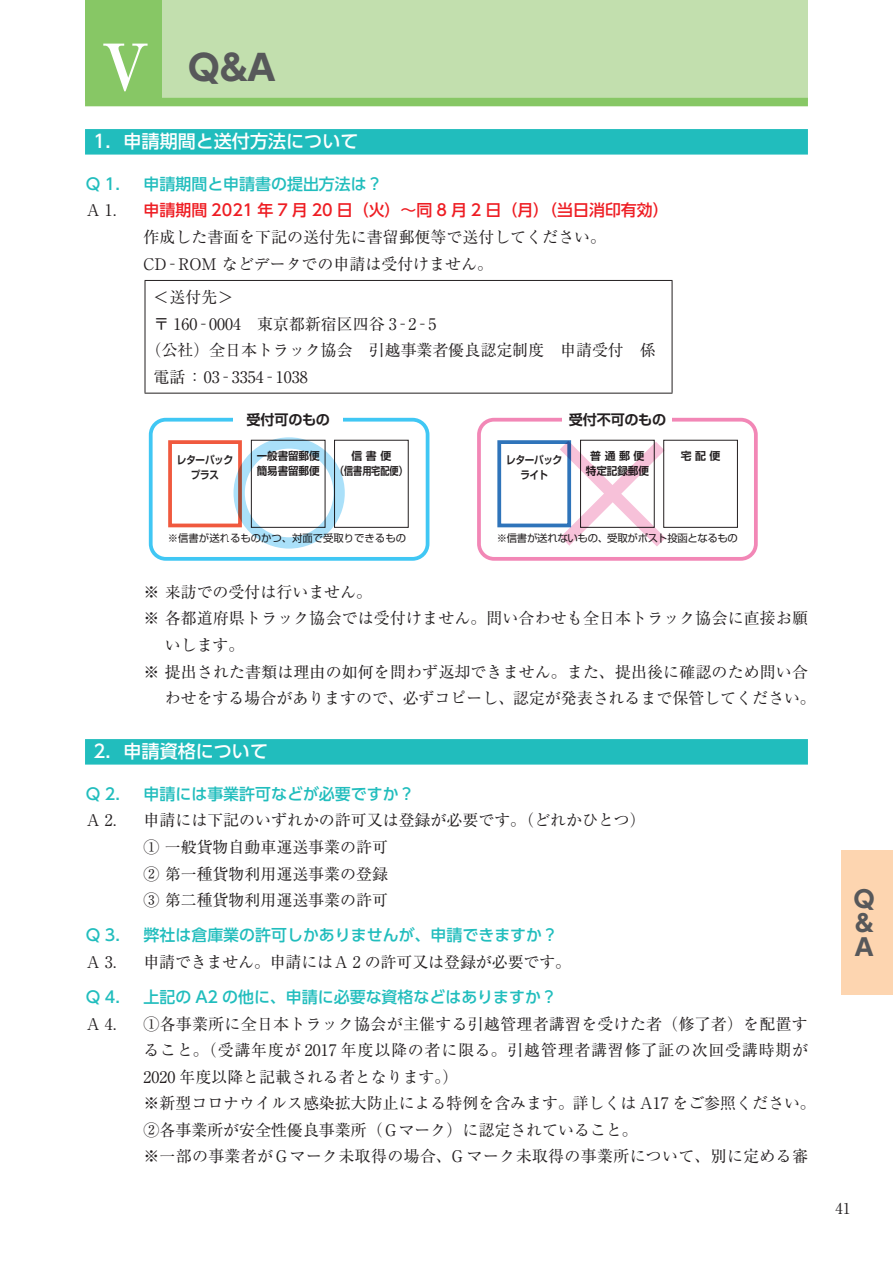
<style>
.page{position:relative;width:893px;height:1263px;background:#fff}
.page>*{position:absolute;margin:0;border:0;box-sizing:border-box;transform-origin:0 0}
.t1{font:700 35.1px "UD Shin Go Pro";color:#57585a}
.t2{font:700 23.4px/23.9px "UD Shin Go Pro";color:#57585a;text-align:justify}
.t3{font:500 18px "UD Shin Go Pro";color:#fff}
.t4{font:15.9px/26.5px "Ryumin Pro";color:#231f20}
.t5{font:500 15.9px "UD Shin Go Pro";color:#21bdbd}
.t6{font:500 15.9px "UD Shin Go Pr 6";color:#ee1d23}
.t7{font:14.85px "Ryumin Pro";color:#231f20}
.t8{font:700 14.1px "Shin Go Pro De";letter-spacing:-.015em;color:#231f20}
.t9{font:700 10.95px/15.1px "Shin Go Pro De";letter-spacing:-.015em;color:#231f20;text-align:center}
.t10{font:700 10.95px/15.1px "Shin Go Pro De";letter-spacing:-.015em;color:#231f20;text-align:center;scale:.88 1}
.t11{font:10.35px "Shin Go Pro";letter-spacing:-.01em;color:#231f20}
.s1{font-family:"Ryumin Pro";font-stretch:expanded;font-size:63.75px;color:#fff}
.s2{font-family:"Ryumin Pro";font-weight:400;color:#231f20}
</style>
<div class="page">
<div style="left:85px;top:129px;width:723px;height:26px;background:#21bdbd"></div>
<div style="left:85px;top:739px;width:723px;height:26px;background:#21bdbd"></div>
<hr style="left:145px;top:280px;width:527px;height:1px;background:#231f20">
<hr style="left:145px;top:281px;width:1px;height:112px;background:#231f20">
<hr style="left:672px;top:281px;width:1px;height:112px;background:#231f20">
<hr style="left:145px;top:393px;width:527px;height:1px;background:#231f20">
<div style="left:85px;top:0;width:723px;height:101px;background:#c2dfae"></div>
<div style="left:85px;top:0;width:77px;height:101px;background:#87c765"></div>
<div style="left:85px;top:98px;width:723px;height:8px;background:#87c765"></div>
<div style="left:149px;top:418px;width:280px;height:143px;border:4px solid #40c7f4;border-radius:15px"></div>
<div style="left:168px;top:440px;width:74px;height:87px;border:4px solid #f0593e"></div>
<div style="left:251px;top:440px;width:74px;height:88px;border:1px solid #231f20"></div>
<div style="left:334px;top:440px;width:74px;height:88px;border:1px solid #231f20"></div>
<div style="left:234px;top:412px;width:109px;height:19px;background:#fff"></div>
<div style="left:234px;top:437px;width:111px;height:112px;border:11px solid #aae0f9;border-radius:50%"></div>
<div style="left:477px;top:418px;width:281px;height:143px;border:4px solid #f287b6;border-radius:15px"></div>
<div style="left:497px;top:440px;width:74px;height:87px;border:4px solid #2f74ba"></div>
<div style="left:663px;top:440px;width:75px;height:88px;border:1px solid #231f20"></div>
<div style="left:563px;top:412px;width:109px;height:19px;background:#fff"></div>
<svg style="left:560px;top:441px;width:105px;height:105px"></svg>
<div style="left:841px;top:850px;width:52px;height:145px;background:#fdd5b0"></div>
<h1 class="t1" style="left:94px;top:39px;width:184px"><span class="s1">Ⅴ</span> Q&amp;A</h1>
<p class="t3" style="left:94px;top:127px;width:266px">1．申請期間と送付方法について</p>
<p class="t5" style="left:85px;top:171px;width:299px">Ｑ 1． 申請期間と申請書の提出方法は？</p>
<p class="t6" style="left:85px;top:197px;width:585px"><span class="s2">Ａ 1．</span> 申請期間 2021 年 7 月 20 日（火）～同 8 月 2 日（月）（当日消印有効）</p>
<p class="t4" style="left:144px;top:223px;width:464px">作成した書面を下記の送付先に書留郵便等で送付してください。<br>CD－ ROM などデータでの申請は受付けません。</p>
<p class="t4" style="left:153px;top:283px;width:81px">＜送付先＞</p>
<p class="t4" style="left:153px;top:309px;width:285px">〒 160 － 0004　東京都新宿区四谷 3 － 2 － 5</p>
<p class="t4" style="left:146px;top:336px;width:512px">（公社）全日本トラック協会　引越事業者優良認定制度　申請受付　係</p>
<p class="t4" style="left:153px;top:362px;width:156px">電話 ： 03－ 3354 － 1038</p>
<p class="t8" style="left:246px;top:408px;width:85px">受付可のもの</p>
<p class="t8" style="left:569px;top:408px;width:99px">受付不可のもの</p>
<p class="t10" style="left:177px;top:451px;width:65px">レターパックプラス</p>
<p class="t9" style="left:257px;top:447px;width:64px;text-align:left">一般書留郵便簡易書留郵便</p>
<p class="t9" style="left:335px;top:447px;width:74px">信 書 便<br>（信書用宅配便）</p>
<p class="t10" style="left:506px;top:451px;width:65px">レターパックライト</p>
<p class="t9" style="left:586px;top:447px;width:64px">普 通 郵 便特定記録郵便</p>
<p class="t9" style="left:681px;top:447px;width:41px">宅 配 便</p>
<p class="t11" style="left:168px;top:530px;width:240px">※信書が送れるものかつ、対面で受取りできるもの</p>
<p class="t11" style="left:497px;top:530px;width:243px">※信書が送れないもの、受取がポスト投函となるもの</p>
<p class="t4" style="left:144px;top:578px;width:230px">※ 来訪での受付は行いません。</p>
<p class="t4" style="left:144px;top:604px;width:666px">※ 各都道府県トラック協会では受付けません。問い合わせも全日本トラック協会に直接お願</p>
<p class="t4" style="left:165px;top:631px;width:81px">いします。</p>
<p class="t4" style="left:144px;top:657px;width:666px">※ 提出された書類は理由の如何を問わず返却できません。また、提出後に確認のため問い合</p>
<p class="t4" style="left:165px;top:684px;width:653px">わせをする場合がありますので、必ずコピーし、認定が発表されるまで保管してください。</p>
<p class="t3" style="left:94px;top:737px;width:176px">2．申請資格について</p>
<p class="t5" style="left:85px;top:781px;width:331px">Ｑ 2． 申請には事業許可などが必要ですか？</p>
<p class="t4" style="left:144px;top:806px;width:504px;text-indent:-59px">Ａ 2． 申請には下記のいずれかの許可又は登録が必要です。（どれかひとつ）<br>① 一般貨物自動車運送事業の許可<br>② 第一種貨物利用運送事業の登録<br>③ 第二種貨物利用運送事業の許可</p>
<p class="t5" style="left:85px;top:922px;width:475px">Ｑ 3． 弊社は倉庫業の許可しかありませんが、申請できますか？</p>
<p class="t4" style="left:85px;top:947px;width:488px">Ａ 3． 申請できません。申請にはＡ 2 の許可又は登録が必要です。</p>
<p class="t5" style="left:85px;top:984px;width:473px">Ｑ 4． 上記の A2 の他に、申請に必要な資格などはありますか？</p>
<p class="t4" style="left:144px;top:1009px;width:674px;text-indent:-59px">Ａ 4． ①各事業所に全日本トラック協会が主催する引越管理者講習を受けた者（修了者）を配置すること。（受講年度が 2017 年度以降の者に限る。引越管理者講習修了証の次回受講時期が2020 年度以降と記載される者となります。）<br>※新型コロナウイルス感染拡大防止による特例を含みます。詳しくは A17 をご参照ください。②各事業所が安全性優良事業所（Ｇマーク）に認定されていること。<br>※一部の事業者がＧマーク未取得の場合、G マーク未取得の事業所について、別に定める審</p>
<h2 class="t2" style="left:852px;top:886px;width:23px">Ｑ＆Ａ</h2>
<p class="t7" style="left:836px;top:1197px;width:16px">41</p>
</div>
